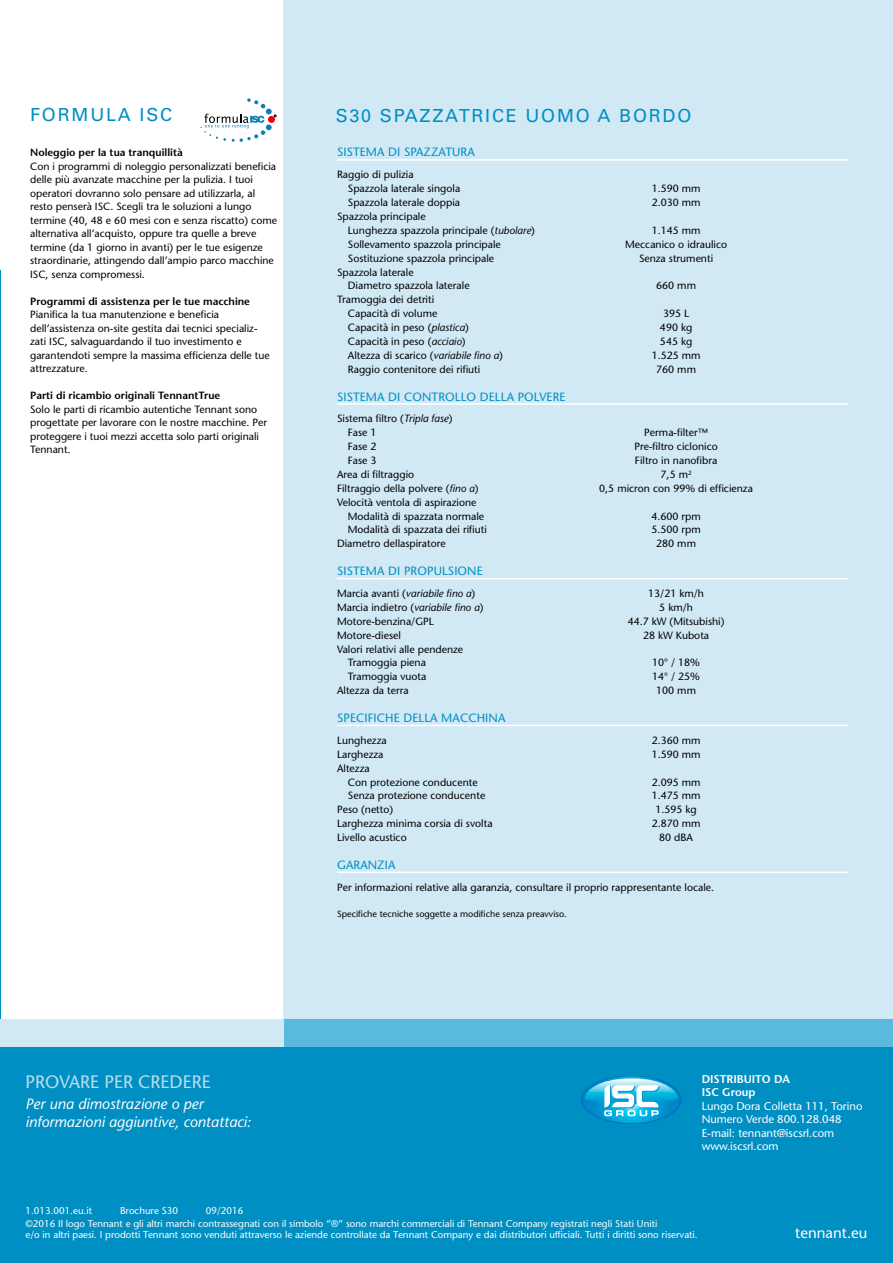
<style>
.page{position:relative;width:893px;height:1263px;background:#fff}
.page>*{position:absolute;margin:0;border:0;box-sizing:border-box;transform-origin:0 0}
.t1{font:18px "Univers LT Std";letter-spacing:.1em;color:#008fc3}
.t2{font:500 18px "Stone Sans Std";color:#b8ddef}
.t3{font:italic 500 15px/18px "Stone Sans Std";color:#fff}
.t4{font:500 15px "Stone Sans Std";color:#fff}
.t5{font:500 12px "Stone Sans Std";letter-spacing:.01em;color:#008fc3}
.t6{font:500 11.25px/13.5px "Stone Sans Std";color:#fff}
.t7{font:600 11.25px/13.5px "Stone Sans Std";color:#fff}
.t8{font:500 10.5px/13.5px "Stone Sans Std";color:#000}
.t9{font:600 10.5px "Stone Sans Std";color:#000}
.t10{font:500 9.75px/11.7px "Stone Sans Std";color:#fff}
.t11{font:500 9px "Stone Sans Std";color:#000}
.s1{font-style:italic}
</style>
<div class="page">
<div style="left:0;top:1030px;width:893px;height:233px;background:#008fc3"></div>
<svg style="left:581px;top:1075px;width:101px;height:49px"></svg>
<hr style="left:0;top:271px;width:1px;height:992px;background:#008fc3">
<div style="left:283px;top:0;width:610px;height:1033px;background:#d1e9f5"></div>
<div style="left:283px;top:1019px;width:610px;height:27px;background:#59badd"></div>
<div style="left:0;top:1019px;width:283px;height:27px;background:#d1e9f5"></div>
<hr style="left:337px;top:159px;width:512px;height:2px;background:#fff">
<hr style="left:337px;top:403px;width:512px;height:2px;background:#fff">
<hr style="left:337px;top:578px;width:512px;height:1px;background:#fff">
<hr style="left:337px;top:725px;width:512px;height:1px;background:#fff">
<hr style="left:337px;top:871px;width:512px;height:2px;background:#fff">
<svg style="left:201px;top:98px;width:75px;height:44px"></svg>
<h1 class="t1" style="left:30px;top:104px;width:144px">FORMULA ISC</h1>
<p class="t9" style="left:30px;top:146px;width:154px">Noleggio per la tua tranquillità</p>
<p class="t8" style="left:30px;top:159px;width:248px">Con i programmi di noleggio personalizzati beneficia delle più avanzate macchine per la pulizia. I tuoi operatori dovranno solo pensare ad utilizzarla, al resto penserà ISC. Scegli tra le soluzioni a lungo termine (40, 48 e 60 mesi con e senza riscatto) come alternativa all’acquisto, oppure tra quelle a breve termine (da 1 giorno in avanti) per le tue esigenze straordinarie, attingendo dall’ampio parco macchine ISC, senza compromessi.</p>
<p class="t9" style="left:30px;top:295px;width:221px">Programmi di assistenza per le tue macchine</p>
<p class="t8" style="left:30px;top:308px;width:241px">Pianifica la tua manutenzione e beneficia dell’assistenza on-site gestita dai tecnici specializ&shy;zati ISC, salvaguardando il tuo investimento e garantendoti sempre la massima efficienza delle tue attrezzature.</p>
<p class="t9" style="left:30px;top:389px;width:192px">Parti di ricambio originali TennantTrue</p>
<p class="t8" style="left:30px;top:402px;width:238px">Solo le parti di ricambio autentiche Tennant sono progettate per lavorare con le nostre macchine. Per proteggere i tuoi mezzi accetta solo parti originali Tennant.</p>
<h1 class="t1" style="left:336px;top:104px;width:357px">S30 SPAZZATRICE UOMO A BORDO</h1>
<p class="t5" style="left:337px;top:145px;width:139px">SISTEMA DI SPAZZATURA</p>
<p class="t8" style="left:348px;top:168px;width:114px;text-indent:-11px">Raggio di pulizia<br>Spazzola laterale singola</p>
<p class="t8" style="left:652px;top:182px;width:50px">1.590 mm</p>
<p class="t8" style="left:348px;top:196px;width:114px">Spazzola laterale doppia</p>
<p class="t8" style="left:652px;top:196px;width:50px">2.030 mm</p>
<p class="t8" style="left:348px;top:210px;width:189px;text-indent:-11px">Spazzola principale<br>Lunghezza spazzola principale (<span class="s1">tubolare</span>)</p>
<p class="t8" style="left:652px;top:224px;width:50px">1.145 mm</p>
<p class="t8" style="left:348px;top:237px;width:154px">Sollevamento spazzola principale</p>
<p class="t8" style="left:625px;top:237px;width:103px">Meccanico o idraulico</p>
<p class="t8" style="left:348px;top:251px;width:148px">Sostituzione spazzola principale</p>
<p class="t8" style="left:639px;top:251px;width:76px">Senza strumenti</p>
<p class="t8" style="left:348px;top:265px;width:123px;text-indent:-11px">Spazzola laterale<br>Diametro spazzola laterale</p>
<p class="t8" style="left:656px;top:279px;width:41px">660 mm</p>
<p class="t8" style="left:348px;top:293px;width:91px;text-indent:-11px">Tramoggia dei detriti<br>Capacità di volume</p>
<p class="t8" style="left:663px;top:307px;width:28px">395 L</p>
<p class="t8" style="left:348px;top:321px;width:122px">Capacità in peso (<span class="s1">plastica</span>)</p>
<p class="t8" style="left:660px;top:321px;width:34px">490 kg</p>
<p class="t8" style="left:348px;top:335px;width:119px">Capacità in peso (<span class="s1">acciaio</span>)</p>
<p class="t8" style="left:660px;top:335px;width:34px">545 kg</p>
<p class="t8" style="left:348px;top:348px;width:156px">Altezza di scarico (<span class="s1">variabile fino a</span>)</p>
<p class="t8" style="left:652px;top:348px;width:50px">1.525 mm</p>
<p class="t8" style="left:348px;top:362px;width:134px">Raggio contenitore dei rifiuti</p>
<p class="t8" style="left:656px;top:362px;width:41px">760 mm</p>
<p class="t5" style="left:337px;top:389px;width:230px">SISTEMA DI CONTROLLO DELLA POLVERE</p>
<p class="t8" style="left:348px;top:412px;width:106px;text-indent:-11px">Sistema filtro (<span class="s1">Tripla fase</span>)<br>Fase 1</p>
<p class="t8" style="left:644px;top:426px;width:65px">Perma-filter™</p>
<p class="t8" style="left:348px;top:440px;width:30px">Fase 2</p>
<p class="t8" style="left:634px;top:440px;width:85px">Pre-filtro ciclonico</p>
<p class="t8" style="left:348px;top:454px;width:30px">Fase 3</p>
<p class="t8" style="left:635px;top:454px;width:84px">Filtro in nanofibra</p>
<p class="t8" style="left:337px;top:468px;width:79px">Area di filtraggio</p>
<p class="t8" style="left:661px;top:468px;width:32px">7,5 m<sup>2</sup></p>
<p class="t8" style="left:337px;top:481px;width:143px">Filtraggio della polvere (<span class="s1">fino a</span>)</p>
<p class="t8" style="left:599px;top:481px;width:155px">0,5 micron con 99% di efficienza</p>
<p class="t8" style="left:348px;top:495px;width:138px;text-indent:-11px">Velocità ventola di aspirazione<br>Modalità di spazzata normale</p>
<p class="t8" style="left:651px;top:509px;width:51px">4.600 rpm</p>
<p class="t8" style="left:348px;top:523px;width:141px">Modalità di spazzata dei rifiuti</p>
<p class="t8" style="left:651px;top:523px;width:51px">5.500 rpm</p>
<p class="t8" style="left:337px;top:537px;width:110px">Diametro dellaspiratore</p>
<p class="t8" style="left:656px;top:537px;width:41px">280 mm</p>
<p class="t5" style="left:337px;top:564px;width:147px">SISTEMA DI PROPULSIONE</p>
<p class="t8" style="left:337px;top:587px;width:140px">Marcia avanti (<span class="s1">variabile fino a</span>)</p>
<p class="t8" style="left:648px;top:587px;width:57px">13/21 km/h</p>
<p class="t8" style="left:337px;top:601px;width:148px">Marcia indietro (<span class="s1">variabile fino a</span>)</p>
<p class="t8" style="left:659px;top:601px;width:35px">5 km/h</p>
<p class="t8" style="left:337px;top:614px;width:98px">Motore-benzina/GPL</p>
<p class="t8" style="left:628px;top:614px;width:98px">44.7 kW (Mitsubishi)</p>
<p class="t8" style="left:337px;top:628px;width:65px">Motore-diesel</p>
<p class="t8" style="left:643px;top:628px;width:68px">28 kW Kubota</p>
<p class="t8" style="left:348px;top:642px;width:117px;text-indent:-11px">Valori relativi alle pendenze<br>Tramoggia piena</p>
<p class="t8" style="left:652px;top:656px;width:49px">10° / 18%</p>
<p class="t8" style="left:348px;top:670px;width:80px">Tramoggia vuota</p>
<p class="t8" style="left:652px;top:670px;width:49px">14° / 25%</p>
<p class="t8" style="left:337px;top:684px;width:73px">Altezza da terra</p>
<p class="t8" style="left:656px;top:684px;width:41px">100 mm</p>
<p class="t5" style="left:337px;top:711px;width:170px">SPECIFICHE DELLA MACCHINA</p>
<p class="t8" style="left:337px;top:733px;width:51px">Lunghezza</p>
<p class="t8" style="left:652px;top:733px;width:50px">2.360 mm</p>
<p class="t8" style="left:337px;top:747px;width:48px">Larghezza</p>
<p class="t8" style="left:652px;top:747px;width:50px">1.590 mm</p>
<p class="t8" style="left:348px;top:761px;width:131px;text-indent:-11px">Altezza<br>Con protezione conducente</p>
<p class="t8" style="left:652px;top:775px;width:50px">2.095 mm</p>
<p class="t8" style="left:348px;top:789px;width:139px">Senza protezione conducente</p>
<p class="t8" style="left:652px;top:789px;width:50px">1.475 mm</p>
<p class="t8" style="left:337px;top:803px;width:58px">Peso (netto)</p>
<p class="t8" style="left:655px;top:803px;width:43px">1.595 kg</p>
<p class="t8" style="left:337px;top:817px;width:157px">Larghezza minima corsia di svolta</p>
<p class="t8" style="left:652px;top:817px;width:50px">2.870 mm</p>
<p class="t8" style="left:337px;top:831px;width:71px">Livello acustico</p>
<p class="t8" style="left:659px;top:831px;width:35px">80 dBA</p>
<p class="t5" style="left:337px;top:857px;width:60px">GARANZIA</p>
<p class="t8" style="left:337px;top:880px;width:379px">Per informazioni relative alla garanzia, consultare il proprio rappresentante locale.</p>
<p class="t11" style="left:337px;top:908px;width:231px">Specifiche tecniche soggette a modifiche senza preavviso.</p>
<h1 class="t2" style="left:26px;top:1070px;width:187px">PROVARE PER CREDERE</h1>
<h2 class="t3" style="left:26px;top:1094px;width:227px">Per una dimostrazione o per informazioni aggiuntive, contattaci:</h2>
<p class="t10" style="left:26px;top:1204px;width:68px">1.013.001.eu.it</p>
<p class="t10" style="left:120px;top:1204px;width:59px">Brochure S30</p>
<p class="t10" style="left:206px;top:1204px;width:39px">09/2016</p>
<p class="t7" style="left:702px;top:1072px;width:90px">DISTRIBUITO DA<br>ISC Group</p>
<p class="t6" style="left:702px;top:1099px;width:162px">Lungo Dora Colletta 111, Torino<br>Numero Verde 800.128.048<br>E-mail: tennant@iscsrl.com www.iscsrl.com</p>
<p class="t10" style="left:26px;top:1217px;width:674px">©2016 Il logo Tennant e gli altri marchi contrassegnati con il simbolo “®” sono marchi commerciali di Tennant Company registrati negli Stati Uniti<br>e/o in altri paesi. I prodotti Tennant sono venduti attraverso le aziende controllate da Tennant Company e dai distributori ufficiali. Tutti i diritti sono riservati.</p>
<h2 class="t4" style="left:795px;top:1224px;width:74px">tennant.eu</h2>
</div>
